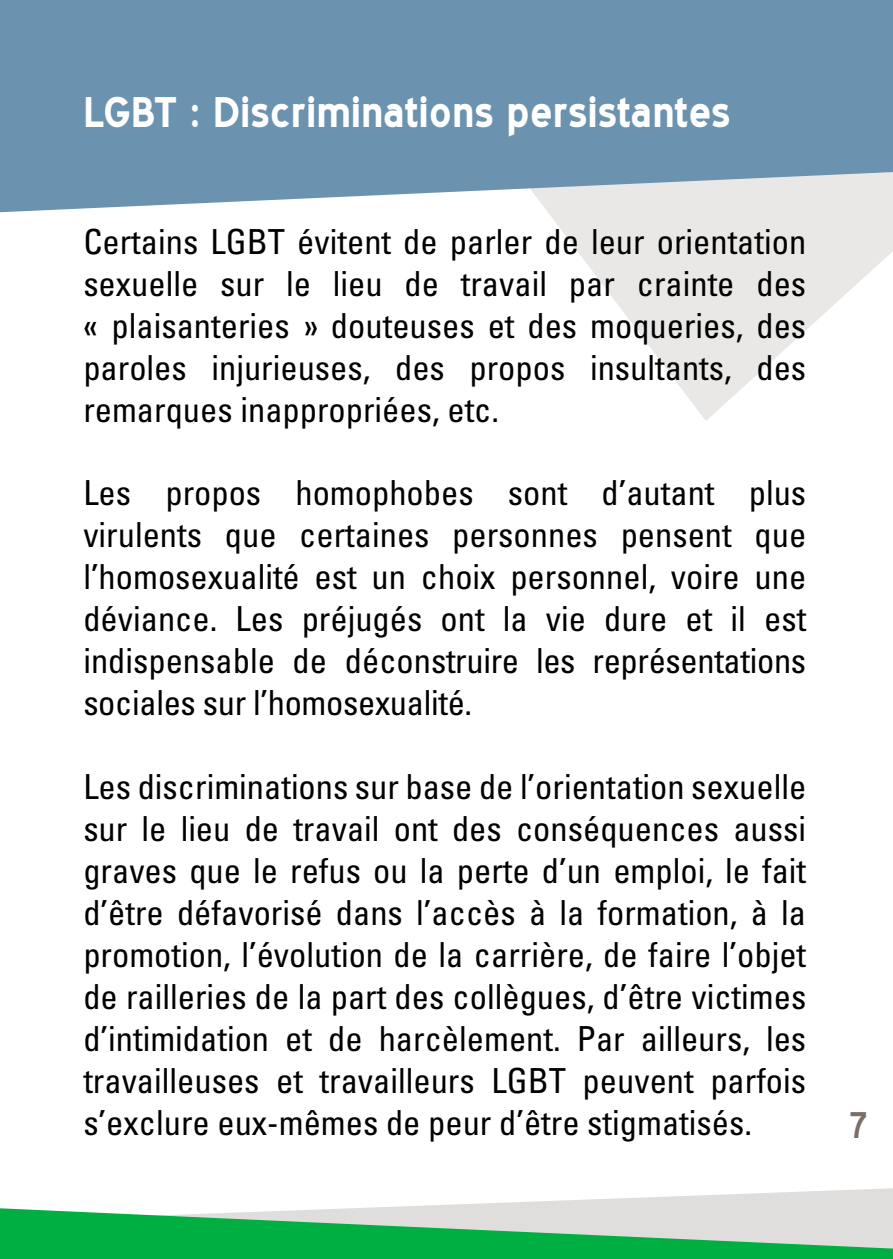
<style>
.page{position:relative;width:893px;height:1259px;background:#fff}
.page>*{position:absolute;margin:0;border:0;box-sizing:border-box;transform-origin:0 0}
.t1{font:700 40.8px "Blue Highway";color:#fff}
.t2{font:36px "Blue Highway";color:#7b6e66}
.t3{font:condensed 34.5px/42px "Univers LT Std";color:#000;text-align:justify}
</style>
<div class="page">
<svg style="left:0;top:1188px;width:893px;height:71px"></svg>
<svg style="left:548px;top:212px;width:345px;height:209px;fill:#e9e8e7"></svg>
<svg style="left:0;top:0;width:893px;height:212px;background:#769ab3"></svg>
<p class="t1" style="left:83px;top:88px;width:649px">LGBT : Discriminations persistantes</p>
<p class="t3" style="left:83px;top:220px;width:724px">Certains LGBT évitent de parler de leur orientation sexuelle sur le lieu de travail par crainte des « plaisanteries » douteuses et des moqueries, des paroles injurieuses, des propos insultants, des remarques inappropriées, etc.</p>
<p class="t3" style="left:83px;top:471px;width:724px">Les propos homophobes sont d’autant plus virulents que certaines personnes pensent que l’homosexualité est un choix personnel, voire une déviance. Les préjugés ont la vie dure et il est indispensable de déconstruire les représentations sociales sur l’homosexualité.</p>
<p class="t3" style="left:83px;top:765px;width:724px">Les discriminations sur base de l’orientation sexuelle sur le lieu de travail ont des conséquences aussi graves que le refus ou la perte d’un emploi, le fait d’être défavorisé dans l’accès à la formation, à la promotion, l’évolution de la carrière, de faire l’objet de railleries de la part des collègues, d’être victimes d’intimidation et de harcèlement. Par ailleurs, les travailleuses et travailleurs LGBT peuvent parfois s’exclure eux-mêmes de peur d’être stigmatisés.</p>
<p class="t2" style="left:849px;top:1103px;width:20px">7</p>
</div>
